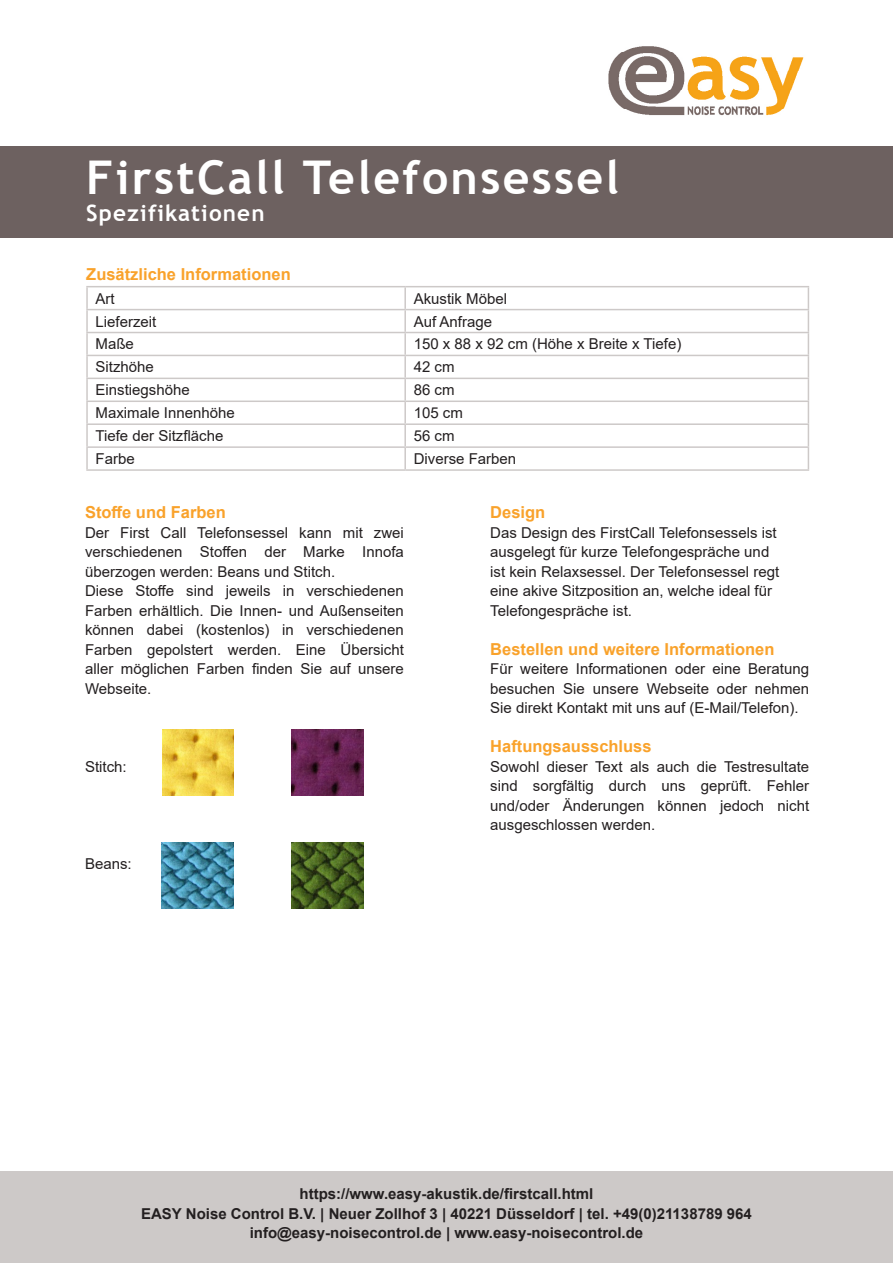
<style>
.page{position:relative;width:893px;height:1263px;background:#fff}
.page>*{position:absolute;margin:0;border:0;box-sizing:border-box;transform-origin:0 0}
.t1{font:700 46.5px "Trebuchet MS";letter-spacing:.05em;color:#fff}
.t2{font:700 22.5px "Trebuchet MS";letter-spacing:.05em;color:#fff}
.t3{font:700 16.5px "Arial";color:#f9a22b}
.t4{font:15px/19.5px "Arial";color:#231f20;text-align:justify}
.t5{font:700 15px "Arial";color:#231f20}
</style>
<div class="page">
<hr style="left:86px;top:286px;width:319px;height:1px;background:#cdc9c8">
<hr style="left:86px;top:287px;width:2px;height:22px;background:#cdc9c8">
<hr style="left:405px;top:286px;width:404px;height:1px;background:#cdc9c8">
<hr style="left:404px;top:287px;width:2px;height:22px;background:#cdc9c8">
<hr style="left:86px;top:309px;width:319px;height:1px;background:#cdc9c8">
<hr style="left:86px;top:310px;width:2px;height:22px;background:#cdc9c8">
<hr style="left:405px;top:309px;width:404px;height:1px;background:#cdc9c8">
<hr style="left:404px;top:310px;width:2px;height:22px;background:#cdc9c8">
<hr style="left:86px;top:332px;width:319px;height:1px;background:#cdc9c8">
<hr style="left:86px;top:333px;width:2px;height:22px;background:#cdc9c8">
<hr style="left:405px;top:332px;width:404px;height:1px;background:#cdc9c8">
<hr style="left:404px;top:333px;width:2px;height:22px;background:#cdc9c8">
<hr style="left:86px;top:355px;width:319px;height:1px;background:#cdc9c8">
<hr style="left:86px;top:356px;width:2px;height:22px;background:#cdc9c8">
<hr style="left:405px;top:355px;width:404px;height:1px;background:#cdc9c8">
<hr style="left:404px;top:356px;width:2px;height:22px;background:#cdc9c8">
<hr style="left:86px;top:378px;width:319px;height:1px;background:#cdc9c8">
<hr style="left:86px;top:379px;width:2px;height:21px;background:#cdc9c8">
<hr style="left:405px;top:378px;width:404px;height:1px;background:#cdc9c8">
<hr style="left:404px;top:379px;width:2px;height:21px;background:#cdc9c8">
<hr style="left:86px;top:400px;width:319px;height:2px;background:#cdc9c8">
<hr style="left:86px;top:402px;width:2px;height:21px;background:#cdc9c8">
<hr style="left:405px;top:400px;width:404px;height:2px;background:#cdc9c8">
<hr style="left:404px;top:402px;width:2px;height:21px;background:#cdc9c8">
<hr style="left:86px;top:423px;width:319px;height:2px;background:#cdc9c8">
<hr style="left:86px;top:425px;width:2px;height:21px;background:#cdc9c8">
<hr style="left:405px;top:423px;width:404px;height:2px;background:#cdc9c8">
<hr style="left:404px;top:425px;width:2px;height:21px;background:#cdc9c8">
<hr style="left:86px;top:446px;width:319px;height:2px;background:#cdc9c8">
<hr style="left:86px;top:448px;width:2px;height:21px;background:#cdc9c8">
<hr style="left:405px;top:446px;width:404px;height:2px;background:#cdc9c8">
<hr style="left:404px;top:448px;width:2px;height:21px;background:#cdc9c8">
<svg style="left:808px;top:287px;width:1px;height:182px"></svg>
<hr style="left:86px;top:469px;width:319px;height:2px;background:#cdc9c8">
<hr style="left:405px;top:469px;width:404px;height:2px;background:#cdc9c8">
<img style="left:608px;top:46px;width:196px;height:70px">
<div style="left:0;top:147px;width:893px;height:91px;background:#6d6160"></div>
<div style="left:0;top:1171px;width:893px;height:92px;background:#cdc9c8"></div>
<img style="left:162px;top:842px;width:72px;height:67px">
<img style="left:291px;top:842px;width:73px;height:67px">
<img style="left:162px;top:729px;width:72px;height:67px">
<img style="left:291px;top:729px;width:73px;height:67px">
<p class="t1" style="left:86px;top:148px;width:535px">FirstCall Telefonsessel</p>
<p class="t2" style="left:86px;top:199px;width:180px">Spezifikationen</p>
<p class="t3" style="left:86px;top:262px;width:206px">Zusätzliche Informationen</p>
<p class="t4" style="left:96px;top:288px;width:21px">Art</p>
<p class="t4" style="left:414px;top:288px;width:95px">Akustik Möbel</p>
<p class="t4" style="left:96px;top:311px;width:62px">Lieferzeit</p>
<p class="t4" style="left:414px;top:311px;width:80px">Auf Anfrage</p>
<p class="t4" style="left:96px;top:334px;width:40px">Maße</p>
<p class="t4" style="left:414px;top:334px;width:269px">150 x 88 x 92 cm (Höhe x Breite x Tiefe)</p>
<p class="t4" style="left:96px;top:357px;width:60px">Sitzhöhe</p>
<p class="t4" style="left:414px;top:357px;width:42px">42 cm</p>
<p class="t4" style="left:96px;top:380px;width:96px">Einstiegshöhe</p>
<p class="t4" style="left:414px;top:380px;width:42px">86 cm</p>
<p class="t4" style="left:96px;top:403px;width:141px">Maximale Innenhöhe</p>
<p class="t4" style="left:414px;top:403px;width:51px">105 cm</p>
<p class="t4" style="left:96px;top:426px;width:129px">Tiefe der Sitzfläche</p>
<p class="t4" style="left:414px;top:426px;width:42px">56 cm</p>
<p class="t4" style="left:96px;top:449px;width:41px">Farbe</p>
<p class="t4" style="left:414px;top:449px;width:104px">Diverse Farben</p>
<p class="t3" style="left:85px;top:501px;width:142px">Stoffe und Farben</p>
<p class="t4" style="left:85px;top:522px;width:320px">Der First Call Telefonsessel kann mit zwei verschiedenen Stoffen der Marke Innofa überzogen werden: Beans und Stitch.</p>
<p class="t4" style="left:85px;top:581px;width:320px">Diese Stoffe sind jeweils in verschiedenen Farben erhältlich. Die Innen- und Außenseiten können dabei (kostenlos) in verschiedenen Farben gepolstert werden. Eine Übersicht aller möglichen Farben finden Sie auf unsere Webseite.</p>
<p class="t4" style="left:85px;top:756px;width:43px">Stitch:</p>
<p class="t4" style="left:85px;top:854px;width:48px">Beans:</p>
<p class="t3" style="left:490px;top:501px;width:57px">Design</p>
<p class="t4" style="left:490px;top:522px;width:291px;text-align:left">Das Design des FirstCall Telefonsessels ist ausgelegt für kurze Telefongespräche und ist kein Relaxsessel. Der Telefonsessel regt eine akive Sitzposition an, welche ideal für Telefongespräche ist.</p>
<p class="t3" style="left:490px;top:637px;width:286px">Bestellen und weitere Informationen</p>
<p class="t4" style="left:490px;top:659px;width:320px">Für weitere Informationen oder eine Beratung besuchen Sie unsere Webseite oder nehmen Sie direkt Kontakt mit uns auf (E-Mail/Telefon).</p>
<p class="t3" style="left:490px;top:735px;width:163px">Haftungsausschluss</p>
<p class="t4" style="left:490px;top:756px;width:320px">Sowohl dieser Text als auch die Testresultate sind sorgfältig durch uns geprüft. Fehler und/oder Änderungen können jedoch nicht ausgeschlossen werden.</p>
<p class="t5" style="left:300px;top:1183px;width:295px">https://www.easy-akustik.de/firstcall.html</p>
<p class="t5" style="left:141px;top:1203px;width:612px">EASY Noise Control B.V. | Neuer Zollhof 3 | 40221 Düsseldorf | tel. +49(0)21138789 964</p>
<p class="t5" style="left:250px;top:1222px;width:395px">info@easy-noisecontrol.de | www.easy-noisecontrol.de</p>
</div>
